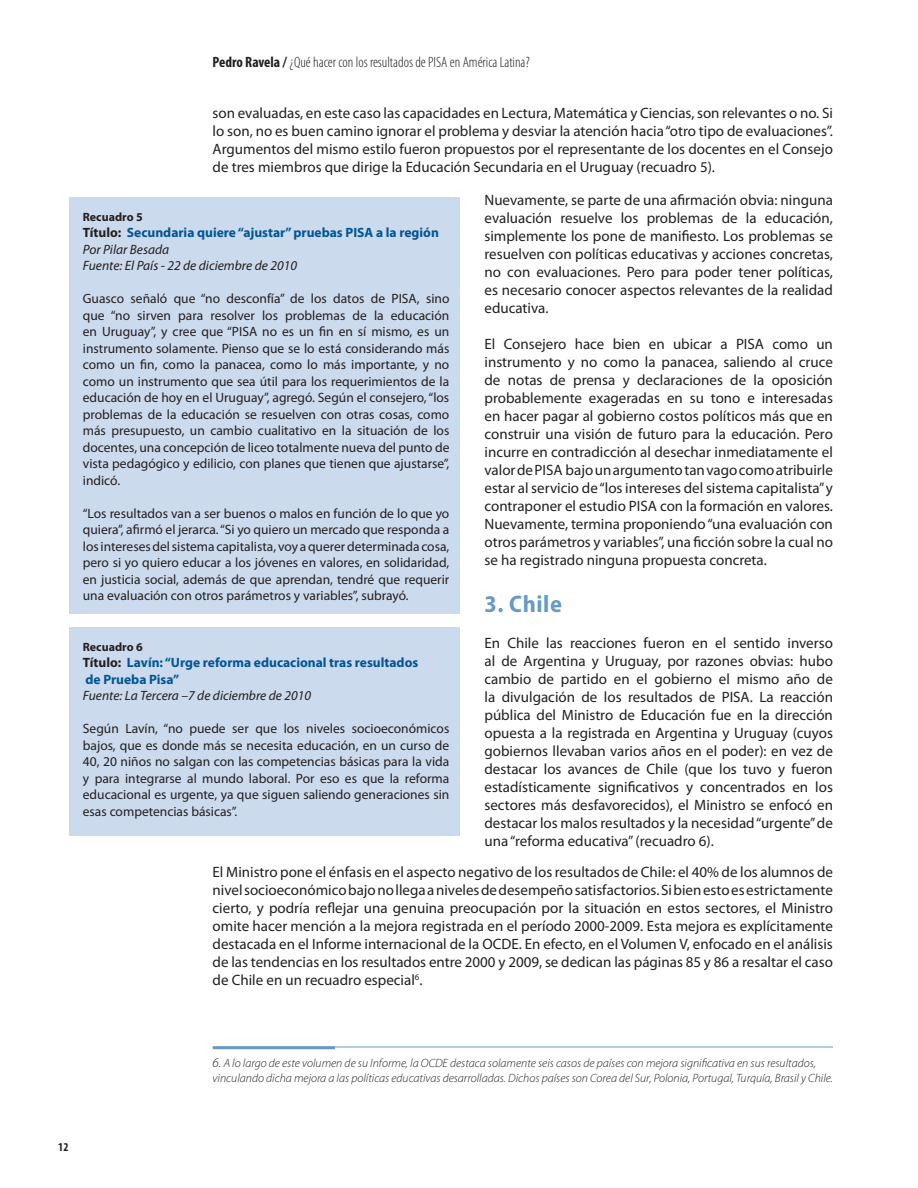
<style>
.page{position:relative;width:918px;height:1188px;background:#fff}
.page>*{position:absolute;margin:0;border:0;box-sizing:border-box;transform-origin:0 0}
.Tiulo_1___III{font:700 semi-condensed 24px "Myriad Pro";color:#679ac8}
.t1{font:15px/18px "Myriad Pro";color:#231f20;text-align:justify}
.t2{font:300 condensed 15px "Myriad Pro";color:#231f20}
.t3{font:13.5px/16.5px "Myriad Pro";color:#231f20;text-align:justify}
.t4{font:700 13.5px/16.5px "Myriad Pro";color:#005595}
.t5{font:italic 13.5px "Myriad Pro";color:#231f20}
.Nota_ok{font:italic 300 12px/15px "Myriad Pro";color:#231f20}
.t6{font:700 12px "Myriad Pro";color:#231f20}
.t7{font:700 condensed 12px "Myriad Pro";color:#231f20}
.s1{font-weight:700}
.s2{color:#231f20}
.s3{font-size:13.5px}
</style>
<div class="page">
<hr style="left:213px;top:1047px;width:620px;height:1px;background:#679ac8">
<hr style="left:213px;top:1046px;width:122px;height:3px;background:#679ac8">
<div style="left:69px;top:197px;width:391px;height:417px;background:#cbdaec"></div>
<div style="left:69px;top:627px;width:391px;height:209px;background:#cbdaec"></div>
<p class="t2" style="left:213px;top:54px;width:319px"><span class="s1">Pedro Ravela /</span> ¿Qué hacer con los resultados de PISA en América Latina?</p>
<p class="t1" style="left:213px;top:103px;width:622px">son evaluadas, en este caso las capacidades en Lectura, Matemática y Ciencias, son relevantes o no. Si lo son, no es buen camino ignorar el problema y desviar la atención hacia “otro tipo de evaluaciones”.<br>Argumentos del mismo estilo fueron propuestos por el representante de los docentes en el Consejo de tres miembros que dirige la Educación Secundaria en el Uruguay (recuadro 5).</p>
<p class="t6" style="left:83px;top:209px;width:61px">Recuadro 5</p>
<p class="t4" style="left:83px;top:224px;width:358px"><span class="s2">Título:</span> Secundaria quiere “ajustar” pruebas PISA a la región</p>
<p class="t5" style="left:83px;top:241px;width:88px">Por Pilar Besada</p>
<p class="t5" style="left:83px;top:257px;width:216px">Fuente: El País - 22 de diciembre de 2010</p>
<p class="t3" style="left:83px;top:290px;width:368px">Guasco señaló que “no desconfía” de los datos de PISA, sino que “no sirven para resolver los problemas de la educación en Uruguay”, y cree que “PISA no es un fin en sí mismo, es un instrumento solamente. Pienso que se lo está considerando más como un fin, como la panacea, como lo más importante, y no como un instrumento que sea útil para los requerimientos de la educación de hoy en el Uruguay”, agregó. Según el consejero, “los problemas de la educación se resuelven con otras cosas, como más presupuesto, un cambio cualitativo en la situación de los docentes, una concepción de liceo totalmente nueva del punto de vista pedagógico y edilicio, con planes que tienen que ajustarse”, indicó.</p>
<p class="t3" style="left:83px;top:505px;width:368px">“Los resultados van a ser buenos o malos en función de lo que yo quiera”, afirmó el jerarca. “Si yo quiero un mercado que responda a los intereses del sistema capitalista, voy a querer determinada cosa, pero si yo quiero educar a los jóvenes en valores, en solidaridad, en justicia social, además de que aprendan, tendré que requerir una evaluación con otros parámetros y variables”, subrayó.</p>
<p class="t6" style="left:83px;top:639px;width:61px">Recuadro 6</p>
<p class="t4" style="left:83px;top:654px;width:337px"><span class="s2">Título:</span> Lavín: “Urge reforma educacional tras resultados de Prueba Pisa”</p>
<p class="t5" style="left:83px;top:687px;width:230px">Fuente: La Tercera –7 de diciembre de 2010</p>
<p class="t3" style="left:83px;top:720px;width:368px">Según Lavín, “no puede ser que los niveles socioeconómicos bajos, que es donde más se necesita educación, en un curso de 40, 20 niños no salgan con las competencias básicas para la vida y para integrarse al mundo laboral. Por eso es que la reforma educacional es urgente, ya que siguen saliendo generaciones sin esas competencias básicas”.</p>
<p class="t1" style="left:484px;top:191px;width:350px">Nuevamente, se parte de una afirmación obvia: ninguna evaluación resuelve los problemas de la educación, simplemente los pone de manifiesto. Los problemas se resuelven con políticas educativas y acciones concretas, no con evaluaciones. Pero para poder tener políticas, es necesario conocer aspectos relevantes de la realidad educativa.</p>
<p class="t1" style="left:484px;top:335px;width:350px">El Consejero hace bien en ubicar a PISA como un instrumento y no como la panacea, saliendo al cruce de notas de prensa y declaraciones de la oposición probablemente exageradas en su tono e interesadas en hacer pagar al gobierno costos políticos más que en construir una visión de futuro para la educación. Pero incurre en contradicción al desechar inmediatamente el valor de PISA bajo un argumento tan vago como atribuirle estar al servicio de “los intereses del sistema capitalista” y contraponer el estudio PISA con la formación en valores.<br>Nuevamente, termina proponiendo “una evaluación con otros parámetros y variables”, una ficción sobre la cual no se ha registrado ninguna propuesta concreta.</p>
<p class="Tiulo_1___III" style="left:484px;top:591px;width:79px">3. Chile</p>
<p class="t1" style="left:484px;top:634px;width:350px">En Chile las reacciones fueron en el sentido inverso al de Argentina y Uruguay, por razones obvias: hubo cambio de partido en el gobierno el mismo año de la divulgación de los resultados de PISA. La reacción pública del Ministro de Educación fue en la dirección opuesta a la registrada en Argentina y Uruguay (cuyos gobiernos llevaban varios años en el poder): en vez de destacar los avances de Chile (que los tuvo y fueron estadísticamente significativos y concentrados en los sectores más desfavorecidos), el Ministro se enfocó en destacar los malos resultados y la necesidad “urgente” de una “reforma educativa” (recuadro 6).</p>
<p class="t1" style="left:213px;top:863px;width:622px">El Ministro pone el énfasis en el aspecto negativo de los resultados de Chile: el 40% de los alumnos de nivel socioeconómico bajo no llega a niveles de desempeño satisfactorios. Si bien esto es estrictamente cierto, y podría reflejar una genuina preocupación por la situación en estos sectores, el Ministro omite hacer mención a la mejora registrada en el período 2000-2009. Esta mejora es explícitamente destacada en el Informe internacional de la OCDE. En efecto, en el Volumen V, enfocado en el análisis de las tendencias en los resultados entre 2000 y 2009, se dedican las páginas 85 y 86 a resaltar el caso de Chile en un recuadro especial<sup>6</sup>.</p>
<p class="t7" style="left:58px;top:1140px;width:12px">12</p>
<p class="Nota_ok" style="left:213px;top:1056px;width:622px"><span class="s3">6.</span> A lo largo de este volumen de su Informe, la OCDE destaca solamente seis casos de países con mejora significativa en sus resultados, vinculando dicha mejora a las políticas educativas desarrolladas. Dichos países son Corea del Sur, Polonia, Portugal, Turquía, Brasil y Chile.</p>
</div>
